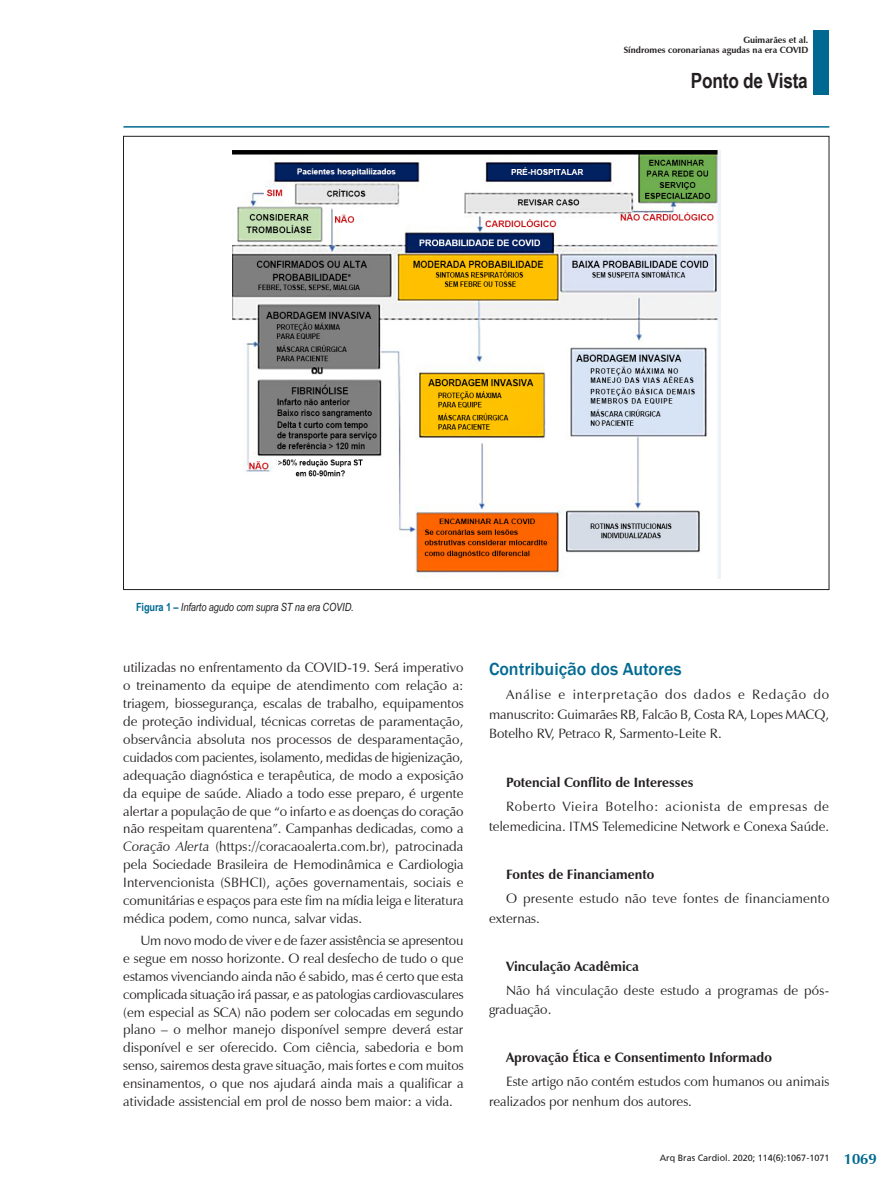
<style>
.page{position:relative;width:893px;height:1191px;background:#fff}
.page>*{position:absolute;margin:0;border:0;box-sizing:border-box;transform-origin:0 0}
.t1{font:700 21px "Arial Narrow";letter-spacing:-.01em;color:#231f20}
._02_-_TITULO_-_MATER{font:500 18px "Franklin Gothic";color:#006991}
.t2{font:700 15px "Zapf Humanist 601 BT";color:#006991}
._01-TEXTO_BASICO{font:13.5px/17.9px "Zapf Humanist 601 BT";color:#231f20;text-align:justify}
._04_-_SUBTITULO_SECU{font:700 13.5px "Zapf Humanist 601 BT";color:#231f20}
._01-TEXTO_BASICO-2{font:13.5px/19.6px "Zapf Humanist 601 BT";letter-spacing:.02em;color:#231f20}
._05_LEGENDA_TABELA{font:italic 11.25px "Arial Narrow";letter-spacing:-.01em;color:#231f20}
.t3{font:700 9px/10.8px "Zapf Humanist 601 BT";color:#231f20;text-align:right}
.t4{font:9px "Frutiger";color:#231f20}
.s1{font-weight:700;font-style:normal;color:#006991}
.s2{font-style:italic}
</style>
<div class="page">
<hr style="left:123px;top:126px;width:706px;height:2px;background:#006991">
<div style="left:813px;top:30px;width:16px;height:64px;background:#006991"></div>
<img style="left:233px;top:151px;width:487px;height:427px">
<p class="t3" style="left:624px;top:34px;width:186px">Guimarães et al.<br>Síndromes coronarianas agudas na era COVID</p>
<h1 class="t1" style="left:691px;top:65px;width:118px">Ponto de Vista</h1>
<p class="_05_LEGENDA_TABELA" style="left:136px;top:599px;width:219px"><span class="s1">Figura 1 –</span> Infarto agudo com supra ST na era COVID.</p>
<p class="_01-TEXTO_BASICO" style="left:123px;top:659px;width:342px">utilizadas no enfrentamento da COVID-19. Será imperativo o treinamento da equipe de atendimento com relação a: triagem, biossegurança, escalas de trabalho, equipamentos de proteção individual, técnicas corretas de paramentação, observância absoluta nos processos de desparamentação, cuidados com pacientes, isolamento, medidas de higienização, adequação diagnóstica e terapêutica, de modo a exposição da equipe de saúde. Aliado a todo esse preparo, é urgente alertar a população de que “o infarto e as doenças do coração não respeitam quarentena”. Campanhas dedicadas, como a <span class="s2">Coração Alerta</span> (https://coracaoalerta.com.br), patrocinada pela Sociedade Brasileira de Hemodinâmica e Cardiologia Intervencionista (SBHCI), ações governamentais, sociais e comunitárias e espaços para este fim na mídia leiga e literatura médica podem, como nunca, salvar vidas.</p>
<p class="_01-TEXTO_BASICO" style="left:123px;top:931px;width:342px;text-indent:17px">Um novo modo de viver e de fazer assistência se apresentou e segue em nosso horizonte. O real desfecho de tudo o que estamos vivenciando ainda não é sabido, mas é certo que esta complicada situação irá passar, e as patologias cardiovasculares (em especial as SCA) não podem ser colocadas em segundo plano – o melhor manejo disponível sempre deverá estar disponível e ser oferecido. Com ciência, sabedoria e bom senso, sairemos desta grave situação, mais fortes e com muitos ensinamentos, o que nos ajudará ainda mais a qualificar a atividade assistencial em prol de nosso bem maior: a vida.</p>
<p class="_02_-_TITULO_-_MATER" style="left:489px;top:657px;width:194px">Contribuição dos Autores</p>
<p class="_01-TEXTO_BASICO" style="left:489px;top:684px;width:342px;line-height:19.6px;text-indent:17px">Análise e interpretação dos dados e Redação do manuscrito: Guimarães RB, Falcão B, Costa RA, Lopes MACQ, Botelho RV, Petraco R, Sarmento-Leite R.</p>
<p class="_04_-_SUBTITULO_SECU" style="left:506px;top:774px;width:189px">Potencial Conflito de Interesses</p>
<p class="_01-TEXTO_BASICO" style="left:489px;top:796px;width:342px;line-height:19.6px;text-align:right">Roberto Vieira Botelho: acionista de empresas de telemedicina. ITMS Telemedicine Network e Conexa Saúde.</p>
<p class="_04_-_SUBTITULO_SECU" style="left:506px;top:866px;width:150px">Fontes de Financiamento</p>
<p class="_01-TEXTO_BASICO-2" style="left:489px;top:888px;width:342px;text-indent:17px">O presente estudo não teve fontes de financiamento externas.</p>
<p class="_04_-_SUBTITULO_SECU" style="left:506px;top:957px;width:134px">Vinculação Acadêmica</p>
<p class="_01-TEXTO_BASICO" style="left:489px;top:980px;width:342px;line-height:19.6px;text-indent:17px">Não há vinculação deste estudo a programas de pós&shy;graduação.</p>
<p class="_04_-_SUBTITULO_SECU" style="left:506px;top:1049px;width:267px">Aprovação Ética e Consentimento Informado</p>
<p class="_01-TEXTO_BASICO" style="left:489px;top:1071px;width:342px;line-height:19.6px;text-indent:17px">Este artigo não contém estudos com humanos ou animais realizados por nenhum dos autores.</p>
<p class="t4" style="left:660px;top:1153px;width:171px">Arq Bras Cardiol. 2020; 114(6):1067-1071</p>
<p class="t2" style="left:844px;top:1149px;width:34px">1069</p>
</div>
